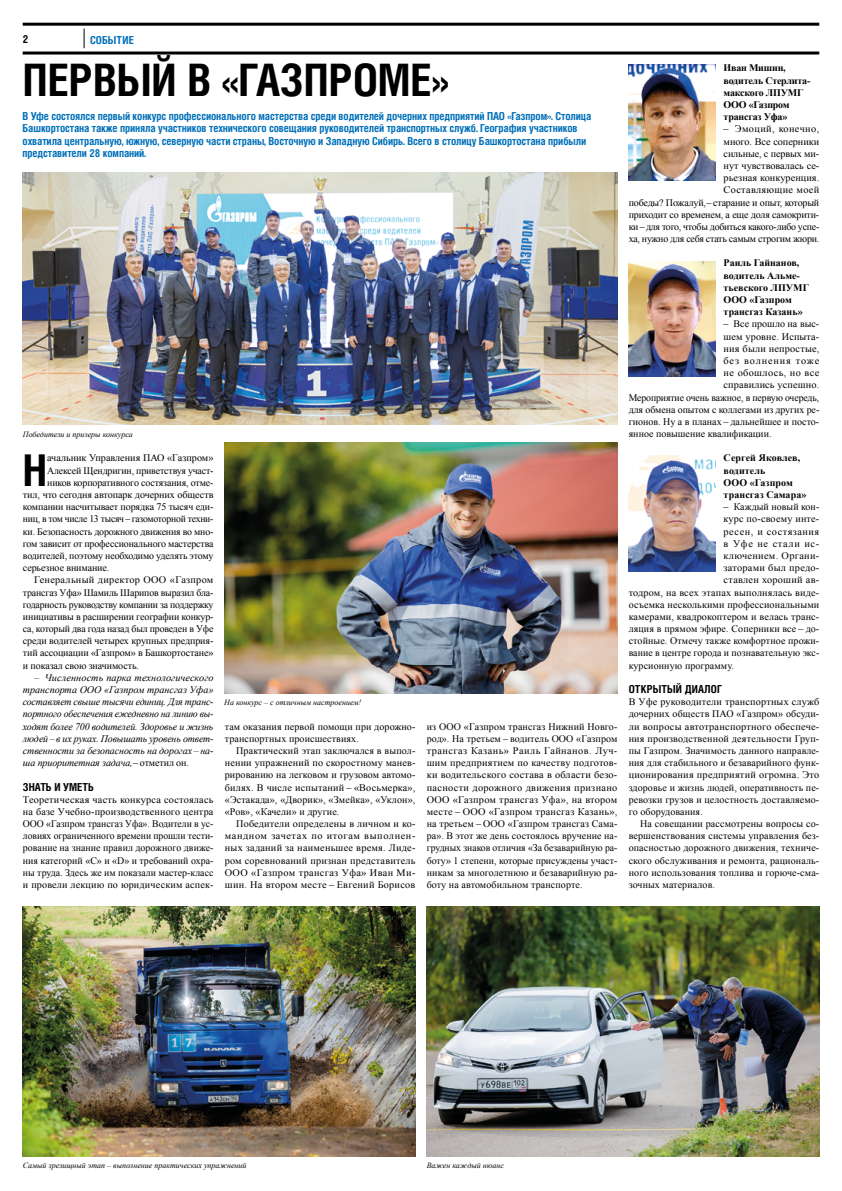
<style>
.page{position:relative;width:842px;height:1191px;background:#fff}
.page>*{position:absolute;margin:0;border:0;box-sizing:border-box;transform-origin:0 0}
.t1{font:700 44.8px "Helios Cond C";color:#000}
.t2{font:700 43.7px "Helios Cond C";color:#000}
.t3{font:700 11px/12.2px "Helios Cond C";letter-spacing:-.01em;color:#0070ba}
.t4{font:700 11px "Helios Cond C";letter-spacing:.01em;color:#000}
.t5{font:10px/12.2px "Times New Roman";color:#000;text-align:justify}
.t6{font:10px/12.2px "Times New Roman";letter-spacing:-.02em;color:#000;text-align:right}
.t7{font:italic 10px/12.2px "Times New Roman";letter-spacing:-.01em;color:#000;text-align:justify}
.t8{font:700 10px/12.2px "Times New Roman";color:#000}
.t9{font:10px "Times New Roman";letter-spacing:.025em;color:#000}
.t10{font:700 10px/12.2px "Times New Roman";letter-spacing:-.02em;color:#000}
.t11{font:10px "Times New Roman";letter-spacing:-.025em;color:#000}
.t12{font:10px "Times New Roman";letter-spacing:.02em;color:#000}
.t13{font:10px "Times New Roman";letter-spacing:.05em;color:#000}
.t14{font:10px "Times New Roman";letter-spacing:.03em;color:#000}
.t15{font:10px "Times New Roman";letter-spacing:.035em;color:#000}
.t16{font:10px "Times New Roman";letter-spacing:.08em;color:#000}
.t17{font:10px "Times New Roman";letter-spacing:.065em;color:#000}
.t18{font:italic 8px "Times New Roman";color:#000}
.s1{font-style:normal}
</style>
<div class="page">
<hr style="left:23px;top:23px;width:796px;height:3px;background:#000">
<hr style="left:23px;top:52px;width:796px;height:3px;background:#000">
<svg style="left:84px;top:29px;width:1px;height:19px"></svg>
<img style="left:23px;top:173px;width:594px;height:252px">
<img style="left:629px;top:65px;width:86px;height:116px">
<img style="left:629px;top:261px;width:86px;height:115px">
<img style="left:629px;top:455px;width:86px;height:116px">
<img style="left:225px;top:442px;width:392px;height:251px">
<img style="left:427px;top:906px;width:392px;height:250px">
<img style="left:23px;top:906px;width:392px;height:250px">
<p class="t4" style="left:23px;top:33px;width:7px">2</p>
<p class="t3" style="left:90px;top:33px;width:45px">СОБЫТИЕ</p>
<h1 class="t1" style="left:23px;top:53px;width:427px">ПЕРВЫЙ В «ГАЗПРОМЕ»</h1>
<p class="t3" style="left:23px;top:110px;width:570px">В Уфе состоялся первый конкурс профессионального мастерства среди водителей дочерних предприятий ПАО «Газпром». Столица Башкортостана также приняла участников технического совещания руководителей транспортных служб. География участников охватила центральную, южную, северную части страны, Восточную и Западную Сибирь. Всего в столицу Башкортостана прибыли представители 28 компаний.</p>
<p class="t18" style="left:23px;top:429px;width:111px">Победители и призеры конкурса</p>
<h2 class="t2" style="left:23px;top:444px;width:26px">Н</h2>
<p class="t5" style="left:47px;top:452px;width:168px">ачальник Управления ПАО «Газпром»</p>
<p class="t5" style="left:47px;top:464px;width:168px">Алексей Щендригин, приветствуя участ-</p>
<p class="t5" style="left:47px;top:476px;width:168px">ников корпоративного состязания, отме-</p>
<p class="t5" style="left:23px;top:488px;width:192px">тил, что сегодня автопарк дочерних обществ</p>
<p class="t5" style="left:23px;top:500px;width:192px">компании насчитывает порядка 75 тысяч еди-</p>
<p class="t11" style="left:23px;top:512px;width:192px">ниц, в том числе 13 тысяч – газомоторной техни-</p>
<p class="t5" style="left:23px;top:525px;width:192px">ки. Безопасность дорожного движения во мно-</p>
<p class="t5" style="left:23px;top:537px;width:192px">гом зависит от профессионального мастерства</p>
<p class="t5" style="left:23px;top:549px;width:192px">водителей, поэтому необходимо уделять этому</p>
<p class="t5" style="left:23px;top:561px;width:88px">серьезное внимание.</p>
<p class="t9" style="left:34px;top:573px;width:181px">Генеральный директор ООО «Газпром</p>
<p class="t5" style="left:23px;top:586px;width:192px">трансгаз Уфа» Шамиль Шарипов выразил бла-</p>
<p class="t6" style="left:23px;top:598px;width:192px">годарность руководству компании за поддержку</p>
<p class="t5" style="left:23px;top:610px;width:192px">инициативы в расширении географии конкур-</p>
<p class="t5" style="left:23px;top:622px;width:192px">са, который два года назад был проведен в Уфе</p>
<p class="t5" style="left:23px;top:634px;width:192px">среди водителей четырех крупных предприя-</p>
<p class="t5" style="left:23px;top:646px;width:192px">тий ассоциации «Газпром» в Башкортостане»</p>
<p class="t5" style="left:23px;top:659px;width:118px">и показал свою значимость.</p>
<p class="t7" style="left:23px;top:671px;width:192px;text-indent:11px">– Численность парка технологического транспорта ООО «Газпром трансгаз Уфа» составляет свыше тысячи единиц. Для транс&shy;портного обеспечения ежедневно на линию вы&shy;ходят более 700 водителей. Здоровье и жизнь людей – в их руках. Повышать уровень ответ&shy;ственности за безопасность на дорогах – на&shy;ша приоритетная задача,<span class="s1">– отметил он.</span></p>
<p class="t4" style="left:23px;top:780px;width:73px">ЗНАТЬ И УМЕТЬ</p>
<p class="t5" style="left:23px;top:793px;width:192px">Теоретическая часть конкурса состоялась на базе Учебно-производственного центра ООО «Газпром трансгаз Уфа». Водители в ус&shy;ловиях ограниченного времени прошли тести&shy;рование на знание правил дорожного движе&shy;ния категорий «С» и «D» и требований охра&shy;ны труда. Здесь же им показали мастер-класс и провели лекцию по юридическим аспек-</p>
<p class="t18" style="left:224px;top:697px;width:138px">На конкурс – с отличным настроением!</p>
<p class="t5" style="left:225px;top:720px;width:192px">там оказания первой помощи при дорожно&shy;транспортных происшествиях.</p>
<p class="t5" style="left:225px;top:744px;width:192px;text-indent:11px">Практический этап заключался в выпол&shy;нении упражнений по скоростному манев&shy;рированию на легковом и грузовом автомо&shy;билях. В числе испытаний – «Восьмерка», «Эстакада», «Дворик», «Змейка», «Уклон», «Ров», «Качели» и другие.</p>
<p class="t5" style="left:225px;top:817px;width:192px;text-indent:11px">Победители определены в личном и ко&shy;мандном зачетах по итогам выполнен&shy;ных заданий за наименьшее время. Лиде&shy;ром соревнований признан представитель ООО «Газпром трансгаз Уфа» Иван Ми&shy;шин. На втором месте – Евгений Борисов</p>
<p class="t5" style="left:427px;top:720px;width:192px">из ООО «Газпром трансгаз Нижний Новго&shy;род». На третьем – водитель ООО «Газпром трансгаз Казань» Раиль Гайнанов. Луч&shy;шим предприятием по качеству подготов&shy;ки водительского состава в области безо&shy;пасности дорожного движения признано ООО «Газпром трансгаз Уфа», на втором месте – ООО «Газпром трансгаз Казань», на третьем – ООО «Газпром трансгаз Сама&shy;ра». В этот же день состоялось вручение на&shy;грудных знаков отличия «За безаварийную ра&shy;боту» 1 степени, которые присуждены участ&shy;никам за многолетнюю и безаварийную ра&shy;боту на автомобильном транспорте.</p>
<p class="t10" style="left:724px;top:62px;width:88px">Иван Мишин, водитель Стерлита&shy;макского ЛПУМГ<br>ООО «Газпром трансгаз Уфа»</p>
<p class="t6" style="left:629px;top:123px;width:192px">– Эмоций, конечно,<br>много. Все соперники<br>сильные, с первых ми-<br>нут чувствовалась се-<br>рьезная конкуренция.<br>Составляющие моей<br>победы? Пожалуй,– старание и опыт, который приходит со временем, а еще доля самокрити&shy;ки – для того, чтобы добиться какого-либо успе&shy;ха, нужно для себя стать самым строгим жюри.</p>
<p class="t8" style="left:724px;top:257px;width:87px">Раиль Гайнанов, водитель Альме&shy;тьевского ЛПУМГ<br>ООО «Газпром трансгаз Казань»</p>
<p class="t5" style="left:724px;top:317px;width:97px">– Все прошло на выс-</p>
<p class="t5" style="left:724px;top:330px;width:97px">шем уровне. Испыта-</p>
<p class="t5" style="left:724px;top:342px;width:97px">ния были непростые,</p>
<p class="t16" style="left:724px;top:353px;width:97px">без волнения тоже</p>
<p class="t15" style="left:724px;top:366px;width:97px">не обошлось, но все</p>
<p class="t5" style="left:724px;top:378px;width:97px">справились успешно.</p>
<p class="t5" style="left:629px;top:391px;width:192px">Мероприятие очень важное, в первую очередь,</p>
<p class="t5" style="left:629px;top:403px;width:192px">для обмена опытом с коллегами из других ре-</p>
<p class="t5" style="left:629px;top:415px;width:192px">гионов. Ну а в планах – дальнейшее и посто-</p>
<p class="t5" style="left:629px;top:427px;width:144px">янное повышение квалификации.</p>
<p class="t8" style="left:724px;top:452px;width:84px">Сергей Яковлев, водитель<br>ООО «Газпром трансгаз Самара»</p>
<p class="t5" style="left:724px;top:500px;width:97px">– Каждый новый кон-</p>
<p class="t5" style="left:724px;top:512px;width:97px">курс по-своему инте-</p>
<p class="t13" style="left:724px;top:524px;width:97px">ресен, и состязания</p>
<p class="t17" style="left:724px;top:536px;width:97px">в Уфе не стали ис-</p>
<p class="t14" style="left:724px;top:548px;width:97px">ключением. Органи-</p>
<p class="t9" style="left:724px;top:561px;width:97px">заторами был предо-</p>
<p class="t9" style="left:724px;top:573px;width:97px">ставлен хороший ав-</p>
<p class="t12" style="left:629px;top:585px;width:192px">тодром, на всех этапах выполнялась виде-</p>
<p class="t5" style="left:629px;top:598px;width:192px">осъемка несколькими профессиональными</p>
<p class="t5" style="left:629px;top:610px;width:192px">камерами, квадрокоптером и велась транс-</p>
<p class="t5" style="left:629px;top:622px;width:192px">ляция в прямом эфире. Соперники все – до-</p>
<p class="t5" style="left:629px;top:634px;width:192px">стойные. Отмечу также комфортное прожи-</p>
<p class="t5" style="left:629px;top:646px;width:192px">вание в центре города и познавательную экс-</p>
<p class="t5" style="left:629px;top:659px;width:107px">курсионную программу.</p>
<p class="t4" style="left:629px;top:682px;width:95px">ОТКРЫТЫЙ ДИАЛОГ</p>
<p class="t5" style="left:629px;top:695px;width:192px">В Уфе руководители транспортных служб дочерних обществ ПАО «Газпром» обсуди&shy;ли вопросы автотранспортного обеспече&shy;ния производственной деятельности Груп&shy;пы Газпром. Значимость данного направле&shy;ния для стабильного и безаварийного функ&shy;ционирования предприятий огромна. Это здоровье и жизнь людей, оперативность пе&shy;ревозки грузов и целостность доставляемо&shy;го оборудования.</p>
<p class="t5" style="left:629px;top:817px;width:192px;text-indent:11px">На совещании рассмотрены вопросы со&shy;вершенствования системы управления без&shy;опасностью дорожного движения, техниче&shy;ского обслуживания и ремонта, рациональ&shy;ного использования топлива и горюче-сма&shy;зочных материалов.</p>
<p class="t18" style="left:23px;top:1160px;width:225px">Самый зрелищный этап – выполнение практических упражнений</p>
<p class="t18" style="left:427px;top:1160px;width:79px">Важен каждый нюанс</p>
</div>
